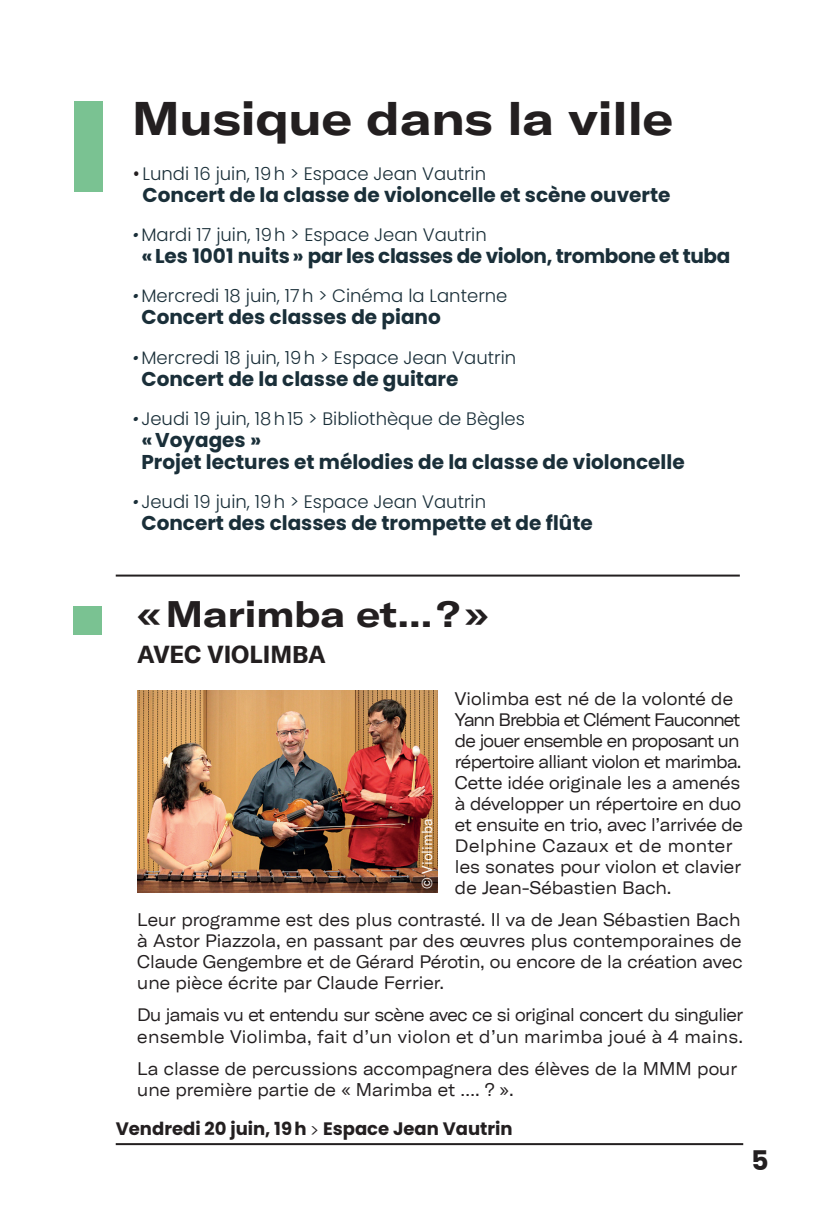
<style>
.page{position:relative;width:817px;height:1214px;background:#fff}
.page>*{position:absolute;margin:0;border:0;box-sizing:border-box;transform-origin:0 0}
.t1{font:700 expanded 46px "GT America";color:#231f20}
.t2{font:700 expanded 36px "GT America";color:#231f20}
.t3{font:700 27px "Poppins";color:#231f20}
.t4{font:700 24px "GT America";color:#231f20}
.t5{font:700 20px/22px "Poppins";color:#1a2f39}
.t6{font:700 20px "Poppins";letter-spacing:-.02em;color:#1a2f39}
.t7{font:expanded 18px/21px "GT America";letter-spacing:-.005em;color:#231f20;scale:.9 1}
.t8{font:300 18px "Poppins";color:#1a2f39}
.t9{font:expanded 18px/21px "GT America";letter-spacing:-.025em;color:#231f20;scale:.9 1}
.t10{font:700 18px "Poppins";color:#231f20}
.t11{font:14px "GT America";color:#fff}
.s1{font-family:"Gotham";font-weight:400;color:#231f20}
.s2{font-style:italic}
.s3{font-weight:300}
</style>
<div class="page">
<hr style="left:116px;top:1142px;width:627px;height:2px;background:#231f20">
<div style="left:74px;top:606px;width:28px;height:28px;background:#7ac292"></div>
<hr style="left:116px;top:574px;width:623px;height:2px;background:#231f20">
<div style="left:74px;top:101px;width:29px;height:90px;background:#7ac292"></div>
<img style="left:138px;top:690px;width:300px;height:201px">
<h1 class="t1" style="left:132px;top:90px;width:542px">Musique dans la ville</h1>
<p class="t8" style="left:133px;top:163px;width:355px"><span class="s1">•</span> Lundi 16 juin, 19h &gt; Espace Jean Vautrin</p>
<p class="t5" style="left:142px;top:184px;width:529px">Concert de la classe de violoncelle et scène ouverte</p>
<p class="t8" style="left:133px;top:224px;width:355px"><span class="s2">•</span> Mardi 17 juin, 19h &gt; Espace Jean Vautrin</p>
<p class="t6" style="left:141px;top:244px;width:590px">«Les 1001 nuits» par les classes de violon, trombone et tuba</p>
<p class="t8" style="left:133px;top:285px;width:376px"><span class="s2">•</span> Mercredi 18 juin, 17h &gt; Cinéma la Lanterne</p>
<p class="t5" style="left:141px;top:306px;width:301px">Concert des classes de piano</p>
<p class="t8" style="left:133px;top:347px;width:385px"><span class="s2">•</span> Mercredi 18 juin, 19h &gt; Espace Jean Vautrin</p>
<p class="t5" style="left:141px;top:368px;width:318px">Concert de la classe de guitare</p>
<p class="t8" style="left:133px;top:408px;width:394px"><span class="s2">•</span> Jeudi 19 juin, 18h15 &gt; Bibliothèque de Bègles</p>
<p class="t5" style="left:141px;top:429px;width:544px">«Voyages »<br>Projet lectures et mélodies de la classe de violoncelle</p>
<p class="t8" style="left:133px;top:491px;width:355px"><span class="s2">•</span> Jeudi 19 juin, 19h &gt; Espace Jean Vautrin</p>
<p class="t5" style="left:141px;top:512px;width:452px">Concert des classes de trompette et de flûte</p>
<h2 class="t2" style="left:137px;top:591px;width:353px">« Marimba et… ? »</h2>
<h3 class="t4" style="left:137px;top:639px;width:190px">AVEC VIOLIMBA</h3>
<p class="t7" style="left:455px;top:687px;width:321px">Violimba est né de la volonté de<br>Yann Brebbia et Clément Fauconnet de jouer ensemble en proposant un répertoire alliant violon et marimba.<br>Cette idée originale les a amenés à développer un répertoire en duo et ensuite en trio, avec l’arrivée de<br>Delphine Cazaux et de monter les sonates pour violon et clavier de Jean-Sébastien Bach.</p>
<p class="t7" style="left:137px;top:909px;width:674px">Leur programme est des plus contrasté. Il va de Jean Sébastien Bach à Astor Piazzola, en passant par des œuvres plus contemporaines de Claude Gengembre et de Gérard Pérotin, ou encore de la création avec une pièce écrite par Claude Ferrier.</p>
<p class="t9" style="left:137px;top:1004px;width:674px">Du jamais vu et entendu sur scène avec ce si original concert du singulier ensemble Violimba, fait d’un violon et d’un marimba joué à 4 mains.</p>
<p class="t7" style="left:137px;top:1057px;width:668px">La classe de percussions accompagnera des élèves de la MMM pour une première partie de « Marimba et …. ? ».</p>
<p class="t11" style="left:419px;top:888px;width:72px;rotate:-90deg">© Violimba</p>
<p class="t10" style="left:116px;top:1117px;width:398px">Vendredi 20 juin, 19h <span class="s3">&gt;</span> Espace Jean Vautrin</p>
<h3 class="t3" style="left:751px;top:1144px;width:19px">5</h3>
</div>
